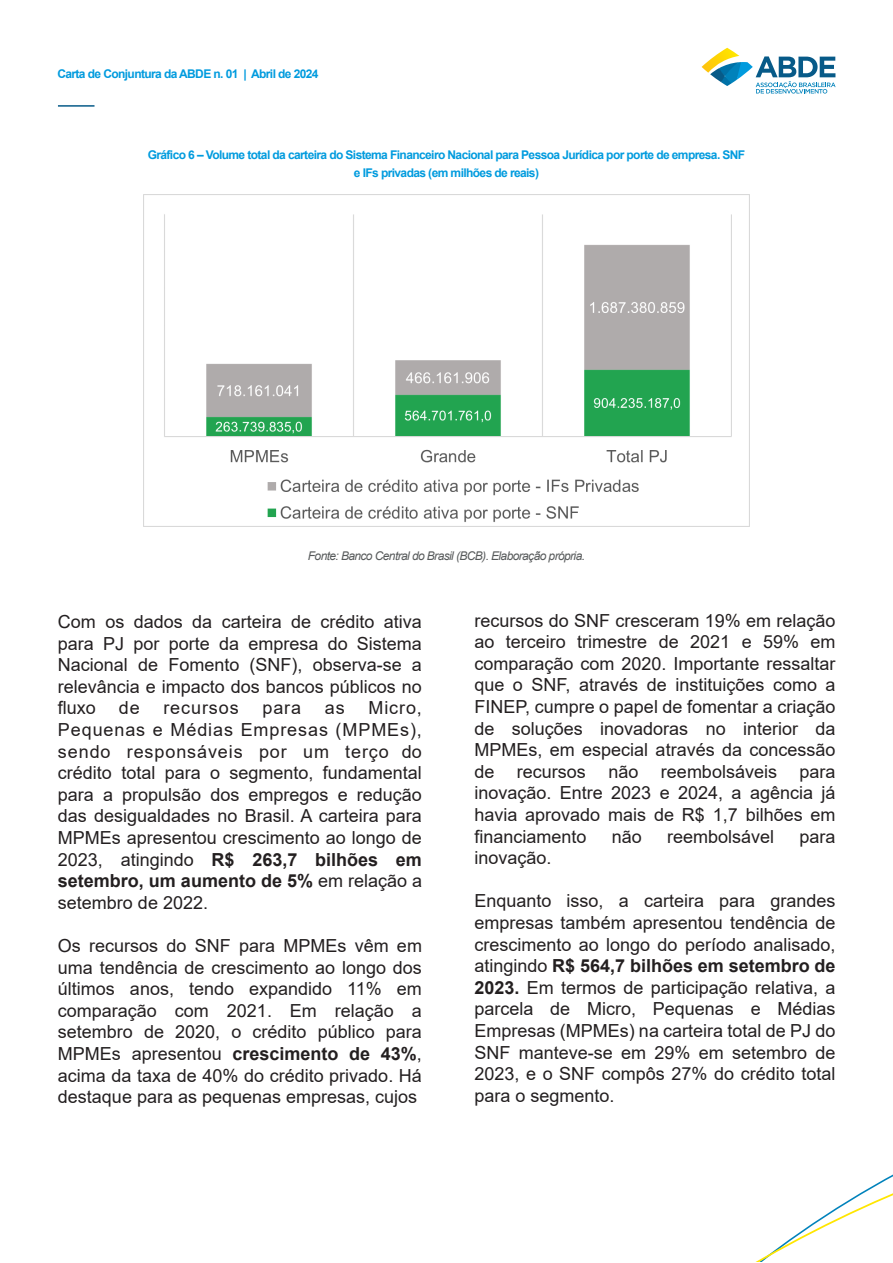
<style>
.page{position:relative;width:893px;height:1263px;background:#fff}
.page>*{position:absolute;margin:0;border:0;box-sizing:border-box;transform-origin:0 0}
.t1{font:18px/21.6px "Arial";color:#231f20;text-align:justify}
.t2{font:18px "Arial";letter-spacing:.05em;color:#231f20}
.t3{font:700 12px/18px "Arial";letter-spacing:-.05em;color:#009bde;text-align:center}
.t4{font:italic 12px "Arial";letter-spacing:-.05em;color:#575a5b}
.s1{font-weight:700}
</style>
<div class="page">
<svg style="left:757px;top:1174px;width:136px;height:87px"></svg>
<svg style="left:702px;top:48px;width:134px;height:46px"></svg>
<hr style="left:58px;top:105px;width:37px;height:2px;background:#075a88">
<img style="left:143px;top:194px;width:607px;height:333px">
<p class="t3" style="left:57px;top:65px;width:263px">Carta de Conjuntura da ABDE n. 01 | Abril de 2024</p>
<p class="t3" style="left:148px;top:146px;width:599px">Gráfico 6 – Volume total da carteira do Sistema Financeiro Nacional para Pessoa Jurídica por porte de empresa. SNF e IFs privadas (em milhões de reais)</p>
<p class="t4" style="left:308px;top:548px;width:279px">Fonte: Banco Central do Brasil (BCB). Elaboração própria.</p>
<p class="t1" style="left:58px;top:611px;width:366px">Com os dados da carteira de crédito ativa para PJ por porte da empresa do Sistema Nacional de Fomento (SNF), observa-se a relevância e impacto dos bancos públicos no fluxo</p>
<p class="t1" style="left:58px;top:697px;width:366px;text-indent:311px">Micro, Pequenas e Médias Empresas (MPMEs), sendo responsáveis por um terço do crédito total para o segmento, fundamental para a propulsão dos empregos e redução das desigualdades no Brasil. A carteira para MPMEs apresentou crescimento ao longo de 2023, atingindo <span class="s1">R$ 263,7 bilhões em setembro, um aumento de 5%</span> em relação a setembro de 2022.</p>
<p class="t1" style="left:58px;top:935px;width:366px">Os recursos do SNF para MPMEs vêm em uma tendência de crescimento ao longo dos últimos anos, tendo expandido 11% em comparação com 2021. Em relação a setembro de 2020, o crédito público para MPMEs apresentou <span class="s1">crescimento de 43%</span>, acima da taxa de 40% do crédito privado. Há destaque para as pequenas empresas, cujos</p>
<p class="t1" style="left:119px;top:697px;width:22px">de</p>
<p class="t2" style="left:163px;top:696px;width:77px">recursos</p>
<p class="t1" style="left:262px;top:697px;width:40px">para</p>
<p class="t1" style="left:325px;top:697px;width:21px">as</p>
<p class="t1" style="left:474px;top:609px;width:363px">recursos do SNF cresceram 19% em relação ao terceiro trimestre de 2021 e 59% em comparação com 2020. Importante ressaltar que o SNF, através de instituições como a FINEP, cumpre o papel de fomentar a criação de soluções inovadoras no interior da MPMEs, em especial através da concessão de</p>
<p class="t1" style="left:517px;top:760px;width:71px">recursos</p>
<p class="t1" style="left:608px;top:760px;width:32px">não</p>
<p class="t1" style="left:661px;top:760px;width:118px">reembolsáveis</p>
<p class="t1" style="left:474px;top:760px;width:363px;text-indent:325px">para inovação. Entre 2023 e 2024, a agência já havia aprovado mais de R$ 1,7 bilhões em financiamento</p>
<p class="t1" style="left:612px;top:825px;width:32px">não</p>
<p class="t1" style="left:667px;top:825px;width:109px">reembolsável</p>
<p class="t1" style="left:799px;top:825px;width:38px">para</p>
<p class="t1" style="left:474px;top:847px;width:79px">inovação.</p>
<p class="t1" style="left:474px;top:890px;width:363px">Enquanto isso, a carteira para grandes empresas também apresentou tendência de crescimento ao longo do período analisado, atingindo <span class="s1">R$ 564,7 bilhões em setembro de 2023.</span> Em termos de participação relativa, a parcela de Micro, Pequenas e Médias Empresas (MPMEs) na carteira total de PJ do SNF manteve-se em 29% em setembro de 2023, e o SNF compôs 27% do crédito total para o segmento.</p>
</div>
